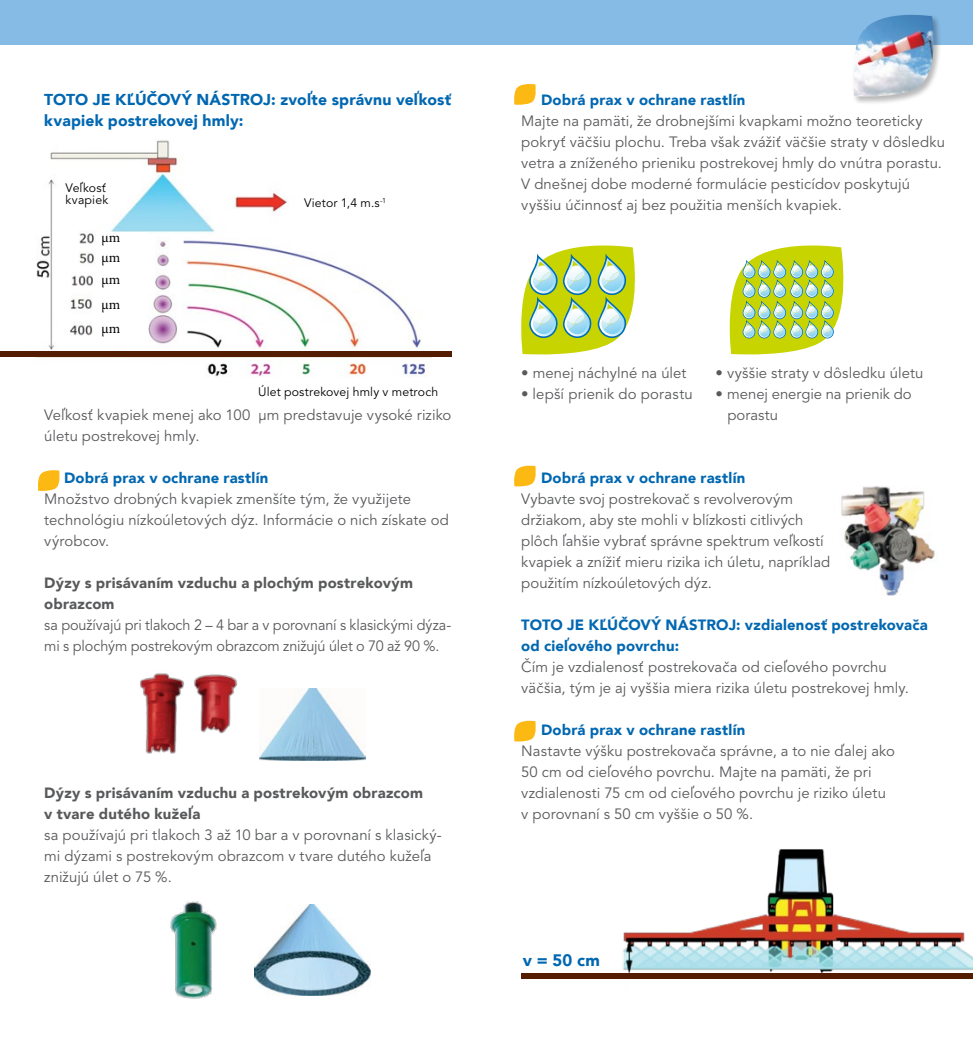
<style>
.page{position:relative;width:973px;height:1042px;background:#fff}
.page>*{position:absolute;margin:0;border:0;box-sizing:border-box;transform-origin:0 0}
.t1{font:900 16.62px "Avenir LT Std";color:#0067b1}
.t2{font:900 15.75px/21px "Avenir LT Std";letter-spacing:.01em;color:#0067b1}
.t3{font:14.88px/21px "Avenir LT Std";letter-spacing:.005em;color:#58595b}
.t4{font:900 14.88px/21px "Avenir LT Std";letter-spacing:.015em;color:#0067b1}
.t5{font:900 14.88px/21px "Avenir LT Std";letter-spacing:.015em;color:#58595b}
.t6{font:14px/24.2px "Minion Pro";color:#000}
.t7{font:12.25px/12.2px "Avenir LT Std";letter-spacing:.015em;color:#000}
</style>
<div class="page">
<div style="left:0;top:0;width:972px;height:45px;background:#86bbe5"></div>
<div style="left:852px;top:14px;width:90px;height:91px;background:#000;opacity:.28"></div>
<img style="left:853px;top:15px;width:86px;height:82px">
<img style="left:622px;top:849px;width:350px;height:124px">
<svg style="left:38px;top:470px;width:22px;height:21px"></svg>
<img style="left:259px;top:689px;width:106px;height:71px">
<img style="left:254px;top:905px;width:116px;height:90px">
<svg style="left:514px;top:84px;width:22px;height:21px"></svg>
<svg style="left:514px;top:466px;width:22px;height:20px"></svg>
<svg style="left:514px;top:721px;width:22px;height:20px"></svg>
<img style="left:841px;top:486px;width:94px;height:110px">
<div style="left:521px;top:973px;width:451px;height:6px;background:#551d00"></div>
<svg style="left:521px;top:245px;width:114px;height:109px"></svg>
<svg style="left:729px;top:245px;width:115px;height:109px"></svg>
<img style="left:194px;top:674px;width:44px;height:60px">
<img style="left:140px;top:673px;width:45px;height:81px">
<img style="left:170px;top:901px;width:47px;height:98px">
<img style="left:36px;top:140px;width:396px;height:237px">
<div style="left:0;top:351px;width:451px;height:6px;background:#551d00"></div>
<div style="left:96px;top:232px;width:51px;height:105px;background:#fff"></div>
<p class="t2" style="left:44px;top:89px;width:408px">TOTO JE KĽÚČOVÝ NÁSTROJ: zvoľte správnu veľkosť kvapiek postrekovej hmly:</p>
<p class="t7" style="left:65px;top:182px;width:44px">Veľkosť kvapiek</p>
<p class="t6" style="left:101px;top:228px;width:20px;line-height:19.2px">µm µm</p>
<p class="t6" style="left:101px;top:268px;width:20px;text-align:justify">µm µm µm</p>
<p class="t7" style="left:304px;top:197px;width:84px">Vietor 1,4 m.s<sup>-1</sup></p>
<p class="t7" style="left:258px;top:386px;width:182px">Úlet postrekovej hmly v metroch</p>
<p class="t3" style="left:44px;top:405px;width:408px">Veľkosť kvapiek menej ako 100 μm predstavuje vysoké riziko úletu postrekovej hmly.</p>
<p class="t4" style="left:64px;top:467px;width:206px">Dobrá prax v ochrane rastlín</p>
<p class="t3" style="left:44px;top:489px;width:406px">Množstvo drobných kvapiek zmenšíte tým, že využijete technológiu nízkoúletových dýz. Informácie o nich získate od výrobcov.</p>
<p class="t5" style="left:44px;top:572px;width:370px">Dýzy s prisávaním vzduchu a plochým postrekovým obrazcom</p>
<p class="t3" style="left:44px;top:615px;width:408px">sa používajú pri tlakoch 2 – 4 bar a v porovnaní s klasickými dýza&shy;mi s plochým postrekovým obrazcom znižujú úlet o 70 až 90 %.</p>
<p class="t5" style="left:44px;top:782px;width:380px">Dýzy s prisávaním vzduchu a postrekovým obrazcom v tvare dutého kužeľa</p>
<p class="t3" style="left:44px;top:825px;width:399px">sa používajú pri tlakoch 3 až 10 bar a v porovnaní s klasický&shy;mi dýzami s postrekovým obrazcom v tvare dutého kužeľa znižujú úlet o 75 %.</p>
<p class="t4" style="left:541px;top:89px;width:206px">Dobrá prax v ochrane rastlín</p>
<p class="t3" style="left:521px;top:111px;width:425px">Majte na pamäti, že drobnejšími kvapkami možno teoreticky pokryť väčšiu plochu. Treba však zvážiť väčšie straty v dôsledku vetra a zníženého prieniku postrekovej hmly do vnútra porastu.<br>V dnešnej dobe moderné formulácie pesticídov poskytujú vyššiu účinnosť aj bez použitia menších kvapiek.</p>
<p class="t3" style="left:521px;top:363px;width:167px">• menej náchylné na úlet</p>
<p class="t3" style="left:715px;top:363px;width:209px">• vyššie straty v dôsledku úletu</p>
<p class="t3" style="left:521px;top:384px;width:173px">• lepší prienik do porastu</p>
<p class="t3" style="left:727px;top:384px;width:186px;text-indent:-12px">• menej energie na prienik do porastu</p>
<p class="t4" style="left:541px;top:467px;width:206px">Dobrá prax v ochrane rastlín</p>
<p class="t3" style="left:521px;top:489px;width:310px">Vybavte svoj postrekovač s revolverovým držiakom, aby ste mohli v blízkosti citlivých plôch ľahšie vybrať správne spektrum veľkostí kvapiek a znížiť mieru rizika ich úletu, napríklad použitím nízkoúletových dýz.</p>
<p class="t4" style="left:521px;top:614px;width:408px">TOTO JE KĽÚČOVÝ NÁSTROJ: vzdialenosť postrekovača od cieľového povrchu:</p>
<p class="t3" style="left:521px;top:657px;width:389px">Čím je vzdialenosť postrekovača od cieľového povrchu väčšia, tým je aj vyššia miera rizika úletu postrekovej hmly.</p>
<p class="t4" style="left:541px;top:719px;width:206px">Dobrá prax v ochrane rastlín</p>
<p class="t3" style="left:521px;top:741px;width:375px">Nastavte výšku postrekovača správne, a to nie ďalej ako 50 cm od cieľového povrchu. Majte na pamäti, že pri vzdialenosti 75 cm od cieľového povrchu je riziko úletu v porovnaní s 50 cm vyššie o 50 %.</p>
<p class="t1" style="left:522px;top:950px;width:79px">v = 50 cm</p>
</div>
